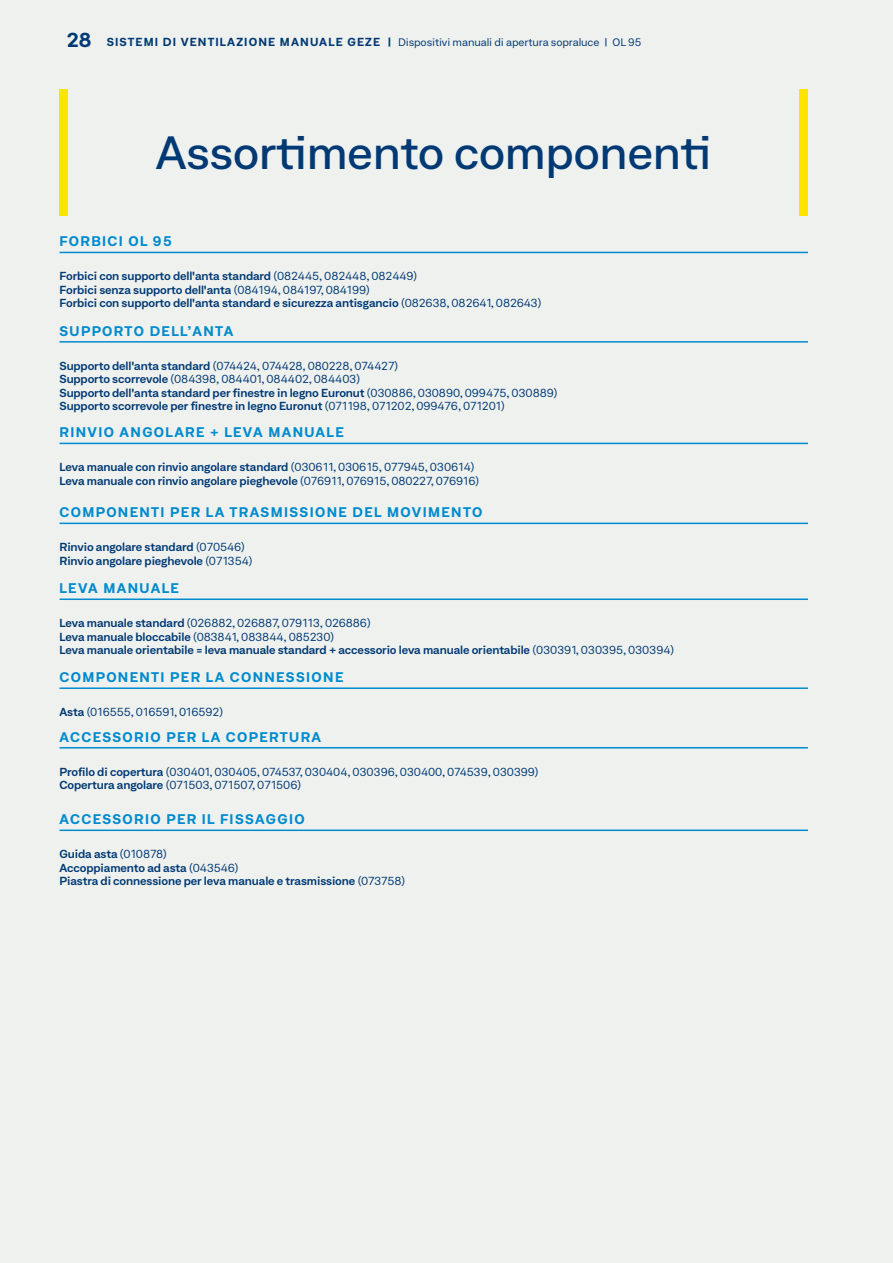
<style>
.page{position:relative;width:893px;height:1263px;background:#eff1ee}
.page>*{position:absolute;margin:0;border:0;box-sizing:border-box;transform-origin:0 0}
.t1{font:500 expanded 45px "Neufile Grotesk";letter-spacing:-.01em;color:#003974}
.t2{font:700 expanded 13.5px "Neufile Grotesk";letter-spacing:.1em;color:#008bce}
.t3{font:600 expanded 11.25px/13.5px "Neufile Grotesk";letter-spacing:-.01em;color:#003974}
.t4{font:expanded 11.25px/13.5px "Neufile Grotesk";letter-spacing:-.01em;color:#003974}
.t5{font:expanded 10.5px "Neufile Grotesk";letter-spacing:-.01em;color:#003974}
.s1{font-weight:700;font-size:19.5px}
.s2{font-weight:700;font-size:11.25px}
.s3{font-weight:400}
.s4{font-weight:600}
</style>
<div class="page">
<div style="left:60px;top:89px;width:8px;height:126px;background:#ffe400"></div>
<div style="left:799px;top:89px;width:9px;height:126px;background:#ffe400"></div>
<hr style="left:60px;top:252px;width:748px;height:1px;background:#008bce">
<hr style="left:60px;top:341px;width:748px;height:2px;background:#008bce">
<hr style="left:60px;top:443px;width:748px;height:1px;background:#008bce">
<hr style="left:60px;top:523px;width:748px;height:1px;background:#008bce">
<hr style="left:60px;top:598px;width:748px;height:2px;background:#008bce">
<hr style="left:60px;top:687px;width:748px;height:2px;background:#008bce">
<hr style="left:60px;top:747px;width:748px;height:1px;background:#008bce">
<hr style="left:60px;top:829px;width:748px;height:2px;background:#008bce">
<p class="t5" style="left:67px;top:36px;width:576px"><span class="s1">28</span> <span class="s2">SISTEMI DI VENTILAZIONE MANUALE GEZE |</span> Dispositivi manuali di apertura sopraluce | OL 95</p>
<h1 class="t1" style="left:156px;top:124px;width:557px">Assortimento componenti</h1>
<p class="t2" style="left:60px;top:232px;width:114px">FORBICI OL 95</p>
<p class="t3" style="left:60px;top:269px;width:483px">Forbici con supporto dell'anta standard <span class="s3">(082445, 082448, 082449)<br></span>Forbici senza supporto dell'anta <span class="s3">(084194, 084197, 084199)<br></span>Forbici con supporto dell'anta standard e sicurezza antisgancio <span class="s3">(082638, 082641, 082643)</span></p>
<p class="t2" style="left:60px;top:322px;width:175px">SUPPORTO DELL’ANTA</p>
<p class="t3" style="left:60px;top:359px;width:499px">Supporto dell'anta standard <span class="s3">(074424, 074428, 080228, 074427)<br></span>Supporto scorrevole <span class="s3">(084398, 084401, 084402, 084403)<br></span>Supporto dell'anta standard per finestre in legno Euronut <span class="s3">(030886, 030890, 099475, 030889)<br></span>Supporto scorrevole per finestre in legno Euronut <span class="s3">(071198, 071202, 099476, 071201)</span></p>
<p class="t2" style="left:60px;top:423px;width:286px">RINVIO ANGOLARE + LEVA MANUALE</p>
<p class="t3" style="left:60px;top:460px;width:421px">Leva manuale con rinvio angolare standard <span class="s3">(030611, 030615, 077945, 030614)<br></span>Leva manuale con rinvio angolare pieghevole <span class="s3">(076911, 076915, 080227, 076916)</span></p>
<p class="t2" style="left:60px;top:503px;width:424px">COMPONENTI PER LA TRASMISSIONE DEL MOVIMENTO</p>
<p class="t3" style="left:60px;top:540px;width:195px">Rinvio angolare standard <span class="s3">(070546)<br></span>Rinvio angolare pieghevole <span class="s3">(071354)</span></p>
<p class="t2" style="left:60px;top:579px;width:121px">LEVA MANUALE</p>
<p class="t3" style="left:60px;top:616px;width:616px">Leva manuale standard <span class="s3">(026882, 026887, 079113, 026886)<br></span>Leva manuale bloccabile <span class="s3">(083841, 083844, 085230)<br></span>Leva manuale orientabile = leva manuale standard + accessorio leva manuale orientabile <span class="s3">(030391, 030395, 030394)</span></p>
<p class="t2" style="left:60px;top:668px;width:285px">COMPONENTI PER LA CONNESSIONE</p>
<p class="t4" style="left:60px;top:705px;width:165px"><span class="s4">Asta</span> (016555, 016591, 016592)</p>
<p class="t2" style="left:60px;top:728px;width:263px">ACCESSORIO PER LA COPERTURA</p>
<p class="t4" style="left:60px;top:765px;width:481px"><span class="s4">Profilo di copertura</span> (030401, 030405, 074537, 030404, 030396, 030400, 074539, 030399)<br><span class="s4">Copertura angolare</span> (071503, 071507, 071506)</p>
<p class="t2" style="left:60px;top:810px;width:247px">ACCESSORIO PER IL FISSAGGIO</p>
<p class="t3" style="left:60px;top:847px;width:347px">Guida asta <span class="s3">(010878)<br></span>Accoppiamento ad asta <span class="s3">(043546)<br></span>Piastra di connessione per leva manuale e trasmissione <span class="s3">(073758)</span></p>
</div>
